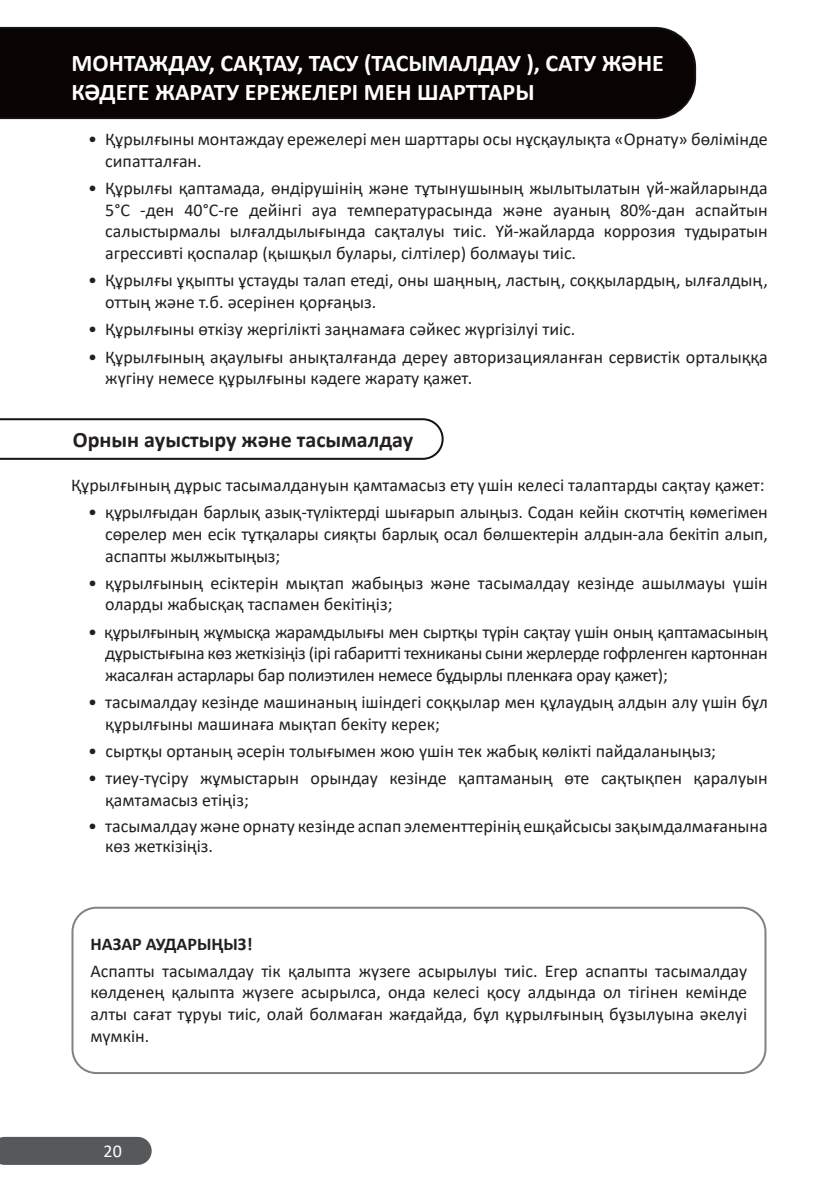
<style>
.page{position:relative;width:840px;height:1191px;background:#fff}
.page>*{position:absolute;margin:0;border:0;box-sizing:border-box;transform-origin:0 0}
.Заголовок_раздела{font:700 24px/28.8px "Calibri";color:#fff}
.Подзаголовок{font:700 22px "Calibri";color:#231f20}
.Тексты_в__пузырях{font:18px/21.6px "Calibri";color:#231f20}
.t1{font:700 18px "Calibri";color:#231f20}
.t2{font:18px "Calibri";color:#fff}
</style>
<div class="page">
<div style="left:0;top:27px;width:695px;height:92px;background:#090302"></div>
<div style="left:71px;top:906px;width:695px;height:168px;border:2px solid #808285;border-radius:24px"></div>
<svg style="left:0;top:418px;width:443px;height:42px"></svg>
<div style="left:0;top:1136px;width:152px;height:28px;background:#57585a"></div>
<p class="Заголовок_раздела" style="left:71px;top:48px;width:593px">МОНТАЖДАУ, САҚТАУ, ТАСУ (ТАСЫМАЛДАУ ), САТУ ЖӘНЕ<br>КӘДЕГЕ ЖАРАТУ ЕРЕЖЕЛЕРІ МЕН ШАРТТАРЫ</p>
<p class="Тексты_в__пузырях" style="left:105px;top:128px;width:663px;text-indent:-17px">• Құрылғыны монтаждау ережелері мен шарттары осы нұсқаулықта «Орнату» бөлімінде сипатталған.</p>
<p class="Тексты_в__пузырях" style="left:105px;top:177px;width:663px;text-align:justify;text-indent:-17px">• Құрылғы қаптамада, өндірушінің және тұтынушының жылытылатын үй-жайларында 5°С -ден 40°С-ге дейінгі ауа температурасында және ауаның 80%-дан аспайтын салыстырмалы ылғалдылығында сақталуы тиіс. Үй-жайларда коррозия тудыратын агрессивті қоспалар (қышқыл булары, сілтілер) болмауы тиіс.</p>
<p class="Тексты_в__пузырях" style="left:105px;top:269px;width:663px;text-indent:-17px">• Құрылғы ұқыпты ұстауды талап етеді, оны шаңның, ластың, соққылардың, ылғалдың, оттың және т.б. әсерінен қорғаңыз.</p>
<p class="Тексты_в__пузырях" style="left:88px;top:318px;width:488px">• Құрылғыны өткізу жергілікті заңнамаға сәйкес жүргізілуі тиіс.</p>
<p class="Тексты_в__пузырях" style="left:105px;top:345px;width:663px;text-indent:-17px">• Құрылғының ақаулығы анықталғанда дереу авторизацияланған сервистік орталыққа жүгіну немесе құрылғыны кәдеге жарату қажет.</p>
<p class="Подзаголовок" style="left:73px;top:424px;width:342px">Орнын ауыстыру және тасымалдау</p>
<p class="Тексты_в__пузырях" style="left:71px;top:474px;width:694px">Құрылғының дұрыс тасымалдануын қамтамасыз ету үшін келесі талаптарды сақтау қажет:</p>
<p class="Тексты_в__пузырях" style="left:105px;top:501px;width:663px;text-align:justify;text-indent:-17px">• құрылғыдан барлық азық-түліктерді шығарып алыңыз. Содан кейін скотчтің көмегімен сөрелер мен есік тұтқалары сияқты барлық осал бөлшектерін алдын-ала бекітіп алып, аспапты жылжытыңыз;</p>
<p class="Тексты_в__пузырях" style="left:105px;top:571px;width:663px;text-indent:-17px">• құрылғының есіктерін мықтап жабыңыз және тасымалдау кезінде ашылмауы үшін оларды жабысқақ таспамен бекітіңіз;</p>
<p class="Тексты_в__пузырях" style="left:105px;top:620px;width:663px;text-align:justify;text-indent:-17px">• құрылғының жұмысқа жарамдылығы мен сыртқы түрін сақтау үшін оның қаптамасының дұрыстығына көз жеткізіңіз (ірі габаритті техниканы сыни жерлерде гофрленген картоннан жасалған астарлары бар полиэтилен немесе бұдырлы пленкаға орау қажет);</p>
<p class="Тексты_в__пузырях" style="left:105px;top:691px;width:663px;text-indent:-17px">• тасымалдау кезінде машинаның ішіндегі соққылар мен құлаудың алдын алу үшін бұл құрылғыны машинаға мықтап бекіту керек;</p>
<p class="Тексты_в__пузырях" style="left:88px;top:740px;width:629px">• сыртқы ортаның әсерін толығымен жою үшін тек жабық көлікті пайдаланыңыз;</p>
<p class="Тексты_в__пузырях" style="left:105px;top:767px;width:663px;text-indent:-17px">• тиеу-түсіру жұмыстарын орындау кезінде қаптаманың өте сақтықпен қаралуын қамтамасыз етіңіз;</p>
<p class="Тексты_в__пузырях" style="left:105px;top:815px;width:663px;line-height:20px;text-indent:-17px">• тасымалдау және орнату кезінде аспап элементтерінің ешқайсысы зақымдалмағанына көз жеткізіңіз.</p>
<p class="t1" style="left:90px;top:930px;width:163px">НАЗАР АУДАРЫҢЫЗ!</p>
<p class="Тексты_в__пузырях" style="left:90px;top:959px;width:657px;text-align:justify">Аспапты тасымалдау тік қалыпта жүзеге асырылуы тиіс. Егер аспапты тасымалдау көлденең қалыпта жүзеге асырылса, онда келесі қосу алдында ол тігінен кемінде алты сағат тұруы тиіс, олай болмаған жағдайда, бұл құрылғының бұзылуына әкелуі мүмкін.</p>
<p class="t2" style="left:103px;top:1138px;width:20px">20</p>
</div>
